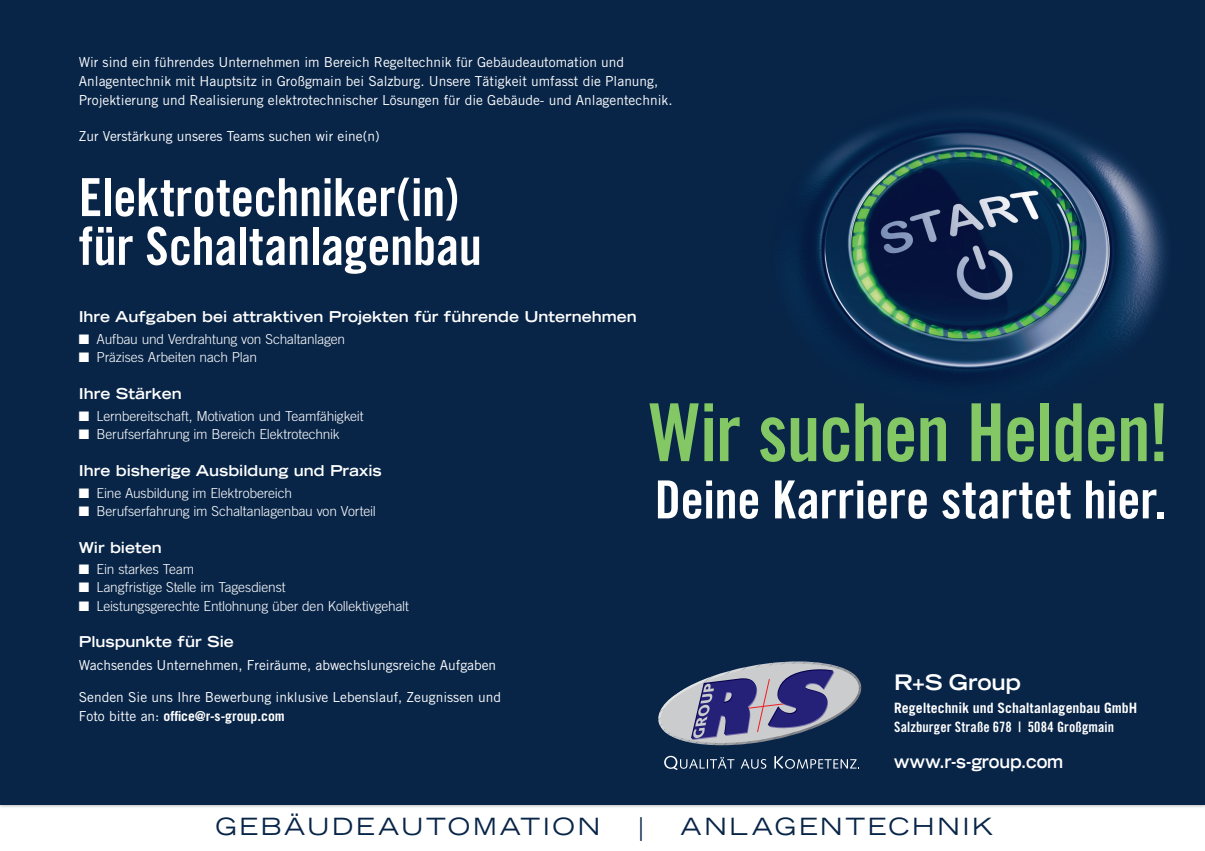
<style>
.page{position:relative;width:1205px;height:851px;background:#fff}
.page>*{position:absolute;margin:0;border:0;box-sizing:border-box;transform-origin:0 0}
.t1{font:80px "Trade Gothic LT Std Bd Cn 20";letter-spacing:-.015em;color:#84c765;scale:.95 1}
.t2{font:52.5px/48.8px "Trade Gothic LT Std Bd Cn 20";letter-spacing:-.01em;color:#fff}
.t3{font:expanded 23.75px "Trade Gothic LT Std";letter-spacing:.115em;color:#082548}
.t4{font:700 expanded 21.38px "Trade Gothic LT Std";letter-spacing:-.01em;color:#fff}
.t5{font:700 expanded 17.88px "Trade Gothic LT Std";letter-spacing:-.005em;color:#fff;scale:.9 1}
.t6{font:700 expanded 15px "Trade Gothic LT Std";color:#fff}
.t7{font:700 14.25px "Trade Gothic LT Std";color:#fff}
.t8{font:14.25px "Trade Gothic LT Std Bd Cn 20";letter-spacing:.005em;color:#fff}
.t9{font:13.75px/18.8px "Trade Gothic";color:#fff}
.t10{font:300 13.75px "Trade Gothic LT Std";letter-spacing:-.01em;color:#fff}
.t11{font:700 13.75px "Trade Gothic LT Std";color:#fff}
.s1{font-family:"Trade Gothic";font-weight:400}
</style>
<div class="page">
<div style="left:0;top:0;width:1205px;height:804px;background:#082548"></div>
<svg style="left:658px;top:661px;width:204px;height:85px"></svg>
<svg style="left:664px;top:755px;width:70px;height:15px"></svg>
<svg style="left:741px;top:759px;width:25px;height:9px"></svg>
<svg style="left:774px;top:756px;width:82px;height:12px"></svg>
<img style="left:797px;top:114px;width:369px;height:264px">
<p class="t9" style="left:79px;top:53px;width:595px">Wir sind ein führendes Unternehmen im Bereich Regeltechnik für Gebäudeautomation und<br>Anlagentechnik mit Hauptsitz in Großgmain bei Salzburg. Unsere Tätigkeit umfasst die Planung,<br>Projektierung und Realisierung elektrotechnischer Lösungen für die Gebäude- und Anlagentechnik.</p>
<p class="t9" style="left:79px;top:127px;width:302px">Zur Verstärkung unseres Teams suchen wir eine(n)</p>
<h2 class="t2" style="left:79px;top:172px;width:405px">Elektrotechniker(in) für Schaltanlagenbau</h2>
<p class="t6" style="left:79px;top:307px;width:559px">Ihre Aufgaben bei attraktiven Projekten für führende Unternehmen</p>
<p class="t10" style="left:79px;top:331px;width:268px">■ Aufbau und Verdrahtung von Schaltanlagen</p>
<p class="t10" style="left:79px;top:349px;width:180px">■ Präzises Arbeiten nach Plan</p>
<p class="t6" style="left:79px;top:384px;width:104px">Ihre Stärken</p>
<p class="t10" style="left:79px;top:407px;width:286px">■ Lernbereitschaft, Motivation und Teamfähigkeit</p>
<p class="t10" style="left:79px;top:426px;width:262px">■ Berufserfahrung im Bereich Elektrotechnik</p>
<p class="t6" style="left:79px;top:460px;width:304px">Ihre bisherige Ausbildung und Praxis</p>
<p class="t10" style="left:79px;top:484px;width:215px">■ Eine Ausbildung im Elektrobereich</p>
<p class="t10" style="left:79px;top:502px;width:298px">■ Berufserfahrung im Schaltanlagenbau von Vorteil</p>
<p class="t6" style="left:79px;top:537px;width:84px">Wir bieten</p>
<p class="t10" style="left:79px;top:561px;width:117px">■ Ein starkes Team</p>
<p class="t10" style="left:79px;top:579px;width:208px">■ Langfristige Stelle im Tagesdienst</p>
<p class="t10" style="left:79px;top:597px;width:332px">■ Leistungsgerechte Entlohnung über den Kollektivgehalt</p>
<p class="t6" style="left:79px;top:632px;width:157px">Pluspunkte für Sie</p>
<p class="t9" style="left:79px;top:655px;width:419px">Wachsendes Unternehmen, Freiräume, abwechslungsreiche Aufgaben</p>
<p class="t9" style="left:79px;top:687px;width:424px">Senden Sie uns Ihre Bewerbung inklusive Lebenslauf, Zeugnissen und</p>
<p class="t11" style="left:79px;top:707px;width:208px"><span class="s1">Foto bitte an:</span> office@r-s-group.com</p>
<h1 class="t1" style="left:649px;top:384px;width:549px">Wir suchen Helden!</h1>
<h2 class="t2" style="left:655px;top:475px;width:513px">Deine Karriere startet hier.</h2>
<h3 class="t4" style="left:894px;top:668px;width:128px">R+S Group</h3>
<p class="t7" style="left:894px;top:698px;width:245px">Regeltechnik und Schaltanlagenbau GmbH</p>
<p class="t8" style="left:894px;top:717px;width:221px">Salzburger Straße 678 | 5084 Großgmain</p>
<h3 class="t5" style="left:894px;top:749px;width:189px">www.r-s-group.com</h3>
<h3 class="t3" style="left:215px;top:811px;width:386px">GEBÄUDEAUTOMATION</h3>
<h3 class="t3" style="left:638px;top:811px;width:7px">|</h3>
<h3 class="t3" style="left:680px;top:811px;width:314px">ANLAGENTECHNIK</h3>
</div>
